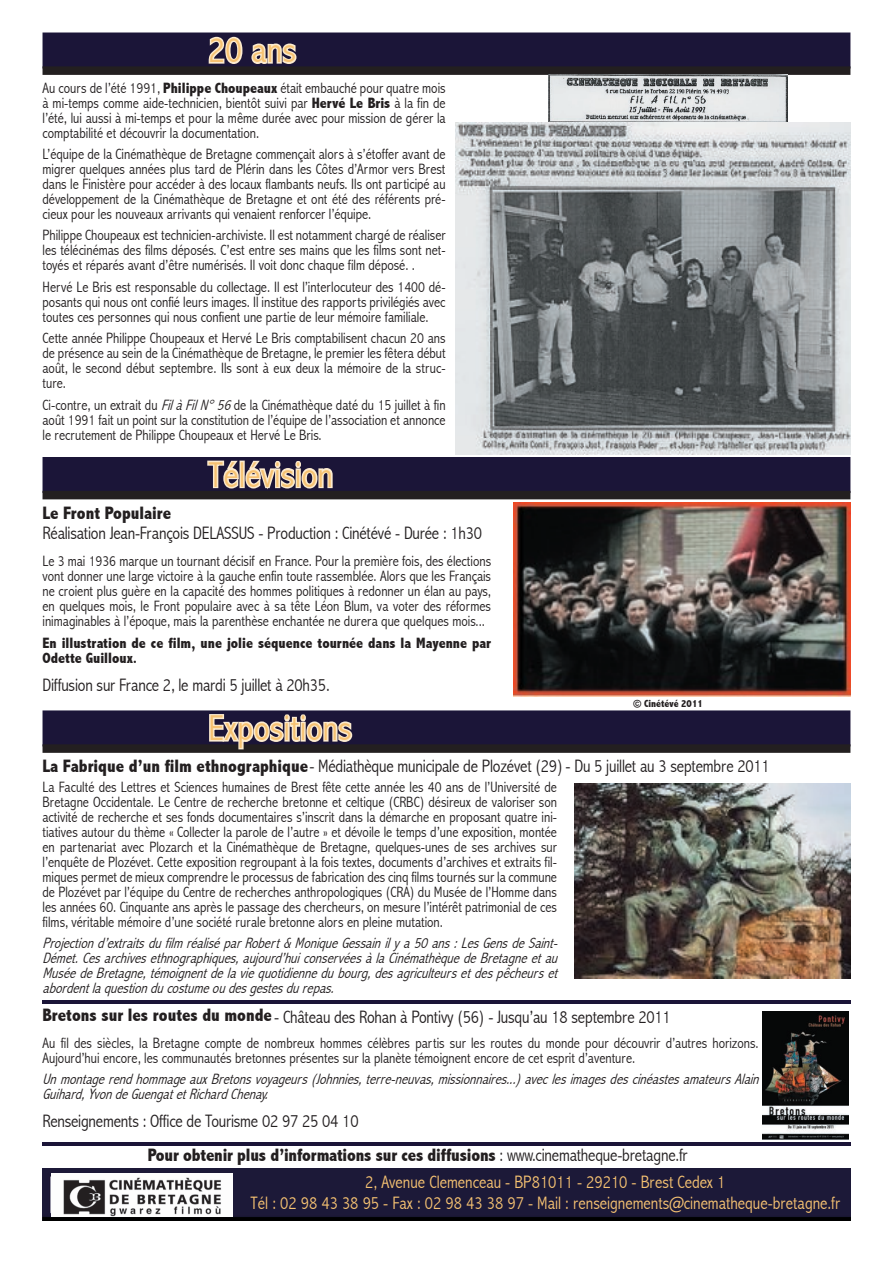
<style>
.page{position:relative;width:893px;height:1263px;background:#fff}
.page>*{position:absolute;margin:0;border:0;box-sizing:border-box;transform-origin:0 0}
.t1{font:300 condensed 36px "Abadi";letter-spacing:.02em;color:#f6c272}
.t2{font:300 condensed 18px "Abadi";letter-spacing:-.01em;color:#231f20}
.t3{font:300 condensed 18px/21.6px "Abadi";color:#f6c272;text-align:center}
.t4{font:800 condensed 18px "Abadi";letter-spacing:-.01em;color:#231f20}
.t5{font:300 condensed 15px/15px "Abadi";color:#231f20;text-align:justify}
.t6{font:italic 300 condensed 15px/15px "Abadi";color:#231f20;text-align:justify}
.t7{font:800 condensed 15px/15px "Abadi";color:#231f20}
.t8{font:800 condensed 10.5px "Abadi";color:#231f20}
.s1{font-weight:800}
.s2{font-style:italic}
.s3{font-weight:300}
</style>
<div class="page">
<div style="left:43px;top:33px;width:807px;height:36px;background:#1b1538"></div>
<div style="left:43px;top:66px;width:807px;height:9px;background:#231f20"></div>
<div style="left:43px;top:457px;width:807px;height:36px;background:#1b1538"></div>
<div style="left:43px;top:491px;width:807px;height:8px;background:#231f20"></div>
<div style="left:43px;top:710px;width:807px;height:36px;background:#1b1538"></div>
<div style="left:43px;top:744px;width:807px;height:9px;background:#231f20"></div>
<svg style="left:208px;top:36px;width:89px;height:28px"></svg>
<svg style="left:207px;top:460px;width:126px;height:30px"></svg>
<svg style="left:209px;top:714px;width:144px;height:36px"></svg>
<img style="left:43px;top:1169px;width:807px;height:51px">
<img style="left:51px;top:1173px;width:181px;height:43px">
<hr style="left:42px;top:1000px;width:808px;height:4px;background:#1b1538">
<hr style="left:43px;top:1142px;width:808px;height:4px;background:#1b1538">
<img style="left:548px;top:75px;width:239px;height:47px">
<img style="left:455px;top:122px;width:395px;height:332px">
<img style="left:514px;top:503px;width:336px;height:193px">
<img style="left:574px;top:783px;width:276px;height:195px">
<img style="left:763px;top:1011px;width:85px;height:129px">
<h1 class="t1" style="left:208px;top:31px;width:89px">20 ans</h1>
<p class="t5" style="left:43px;top:81px;width:405px">Au cours de l’été 1991, <span class="s1">Philippe Choupeaux</span> était embauché pour quatre mois à mi-temps comme aide-technicien, bientôt suivi par <span class="s1">Hervé Le Bris</span> à la fin de l’été, lui aussi à mi-temps et pour la même durée avec pour mission de gérer la comptabilité et découvrir la documentation.</p>
<p class="t5" style="left:43px;top:147px;width:405px">L’équipe de la Cinémathèque de Bretagne commençait alors à s’étoffer avant de migrer quelques années plus tard de Plérin dans les Côtes d’Armor vers Brest dans le Finistère pour accéder à des locaux flambants neufs. Ils ont participé au développement de la Cinémathèque de Bretagne et ont été des référents pré&shy;cieux pour les nouveaux arrivants qui venaient renforcer l’équipe.</p>
<p class="t5" style="left:43px;top:228px;width:405px">Philippe Choupeaux est technicien-archiviste. Il est notamment chargé de réaliser les télécinémas des films déposés. C’est entre ses mains que les films sont net&shy;toyés et réparés avant d’être numérisés. Il voit donc chaque film déposé. .</p>
<p class="t5" style="left:43px;top:280px;width:405px">Hervé Le Bris est responsable du collectage. Il est l’interlocuteur des 1400 dé&shy;posants qui nous ont confié leurs images. Il institue des rapports privilégiés avec toutes ces personnes qui nous confient une partie de leur mémoire familiale.</p>
<p class="t5" style="left:43px;top:331px;width:405px">Cette année Philippe Choupeaux et Hervé Le Bris comptabilisent chacun 20 ans de présence au sein de la Cinémathèque de Bretagne, le premier les fêtera début août, le second début septembre. Ils sont à eux deux la mémoire de la struc&shy;ture.</p>
<p class="t5" style="left:43px;top:398px;width:405px">Ci-contre, un extrait du <span class="s2">FilàFilN°56</span>de la Cinémathèque daté du 15 juillet à fin août 1991 fait un point sur la constitution de l’équipe de l’association et annonce le recrutement de Philippe Choupeaux et Hervé Le Bris.</p>
<h1 class="t1" style="left:208px;top:455px;width:126px">Télévision</h1>
<p class="t4" style="left:43px;top:503px;width:130px">Le Front Populaire</p>
<p class="t2" style="left:43px;top:523px;width:441px">Réalisation Jean-François DELASSUS - Production : Cinétévé - Durée : 1h30</p>
<p class="t5" style="left:43px;top:554px;width:450px">Le 3 mai 1936 marque un tournant décisif en France. Pour la première fois, des élections vont donner une large victoire à la gauche enfin toute rassemblée. Alors que les Français ne croient plus guère en la capacité des hommes politiques à redonner un élan au pays, en quelques mois, le Front populaire avec à sa tête Léon Blum, va voter des réformes inimaginables à l’époque, mais la parenthèse enchantée ne durera que quelques mois...</p>
<p class="t7" style="left:43px;top:636px;width:450px">En illustration de ce film, une jolie séquence tournée dans la Mayenne par<br>Odette Guilloux.</p>
<p class="t2" style="left:43px;top:675px;width:289px">Diffusion sur France 2, le mardi 5 juillet à 20h35.</p>
<h1 class="t1" style="left:208px;top:709px;width:145px">Expositions</h1>
<p class="t8" style="left:634px;top:698px;width:71px">© Cinétévé 2011</p>
<p class="t2" style="left:43px;top:756px;width:729px"><span class="s1">La Fabrique d’un film ethnographique</span>- Médiathèque municipale de Plozévet (29) - Du 5 juillet au 3 septembre 2011</p>
<p class="t5" style="left:43px;top:780px;width:516px">La Faculté des Lettres et Sciences humaines de Brest fête cette année les 40 ans de l’Université de Bretagne Occidentale. Le Centre de recherche bretonne et celtique (CRBC) désireux de valoriser son activité de recherche et ses fonds documentaires s’inscrit dans la démarche en proposant quatre ini&shy;tiatives autour du thème « Collecter la parole de l’autre » et dévoile le temps d’une exposition, montée en partenariat avec Plozarch et la Cinémathèque de Bretagne, quelques-unes de ses archives sur l’enquête de Plozévet. Cette exposition regroupant à la fois textes, documents d’archives et extraits fil&shy;miques permet de mieux comprendre le processus de fabrication des cinq films tournés sur la commune de Plozévet par l’équipe du Centre de recherches anthropologiques (CRA) du Musée de l’Homme dans les années 60. Cinquante ans après le passage des chercheurs, on mesure l’intérêt patrimonial de ces films, véritable mémoire d’une société rurale bretonne alors en pleine mutation.</p>
<p class="t6" style="left:43px;top:936px;width:520px">Projectiond’extraitsdufilm réaliséparRobert&amp;MoniqueGessainily a50ans:LesGensdeSaint-Démet.Cesarchivesethnographiques,aujourd’huiconservéesàlaCinémathèquedeBretagneetau MuséedeBretagne,témoignentdelaviequotidiennedubourg,desagriculteursetdespêcheurset abordentlaquestionducostumeoudesgestesdurepas.</p>
<p class="t2" style="left:43px;top:1007px;width:630px"><span class="s1">Bretons sur les routes du monde</span> - Château des Rohan à Pontivy (56) - Jusqu’au 18 septembre 2011</p>
<p class="t5" style="left:43px;top:1036px;width:717px">Au fil des siècles, la Bretagne compte de nombreux hommes célèbres partis sur les routes du monde pour découvrir d’autres horizons.<br>Aujourd’hui encore, les communautés bretonnes présentes sur la planète témoignent encore de cet esprit d’aventure.</p>
<p class="t6" style="left:43px;top:1072px;width:722px">UnmontagerendhommageauxBretonsvoyageurs(Johnnies,terre-neuvas,missionnaires...)aveclesimagesdescinéastesamateursAlain<br>Guihard,YvondeGuengatetRichardChenay.</p>
<p class="t2" style="left:43px;top:1112px;width:318px">Renseignements : Office de Tourisme 02 97 25 04 10</p>
<p class="t4" style="left:148px;top:1145px;width:541px">Pour obtenir plus d’informations sur ces diffusions <span class="s3">: www.cinematheque-bretagne.fr</span></p>
<p class="t3" style="left:251px;top:1171px;width:591px">2, Avenue Clemenceau - BP81011 - 29210 - Brest Cedex 1<br>Tél : 02 98 43 38 95 - Fax : 02 98 43 38 97 - Mail : renseignements@cinematheque-bretagne.fr</p>
</div>
